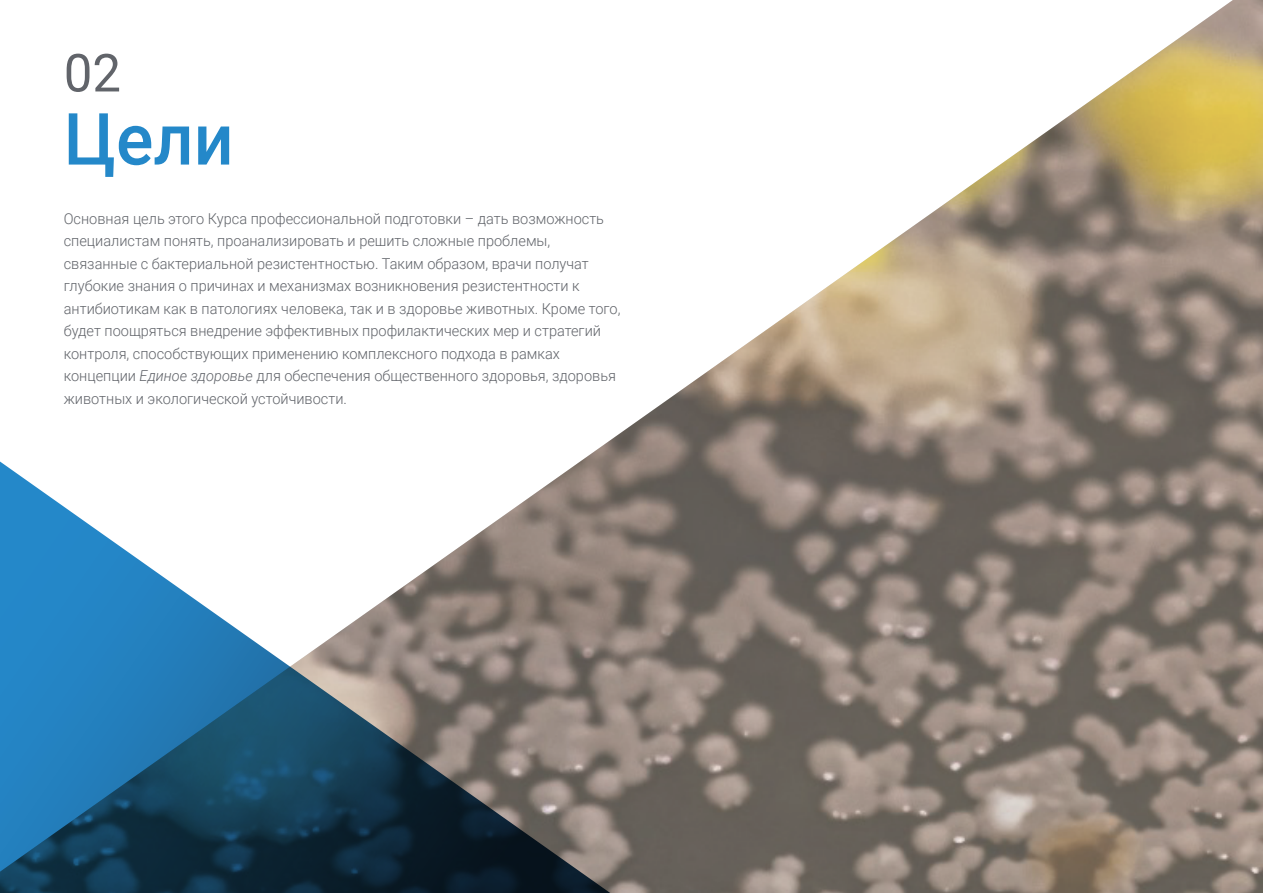
<style>
.page{position:relative;width:1263px;height:893px;background:#fff}
.page>*{position:absolute;margin:0;border:0;box-sizing:border-box;transform-origin:0 0}
.t1{font:500 72px "Roboto";color:#2488c9}
.t2{font:52.5px "Roboto";color:#61646a}
.t3{font:300 15px/22.5px "Roboto";color:#61646a}
.s1{font-style:italic}
</style>
<div class="page">
<img style="left:602px;top:0;width:661px;height:893px">
<svg style="left:0;top:446px;width:640px;height:447px"></svg>
<h2 class="t2" style="left:64px;top:36px;width:59px">02</h2>
<h1 class="t1" style="left:64px;top:89px;width:171px">Цели</h1>
<p class="t3" style="left:64px;top:207px;width:558px">Основная цель этого Курса профессиональной подготовки – дать возможность специалистам понять, проанализировать и решить сложные проблемы, связанные с бактериальной резистентностью. Таким образом, врачи получат глубокие знания о причинах и механизмах возникновения резистентности к антибиотикам как в патологиях человека, так и в здоровье животных. Кроме того, будет поощряться внедрение эффективных профилактических мер и стратегий контроля, способствующих применению комплексного подхода в рамках концепции <span class="s1">Единое здоровье</span> для обеспечения общественного здоровья, здоровья животных и экологической устойчивости.</p>
</div>
